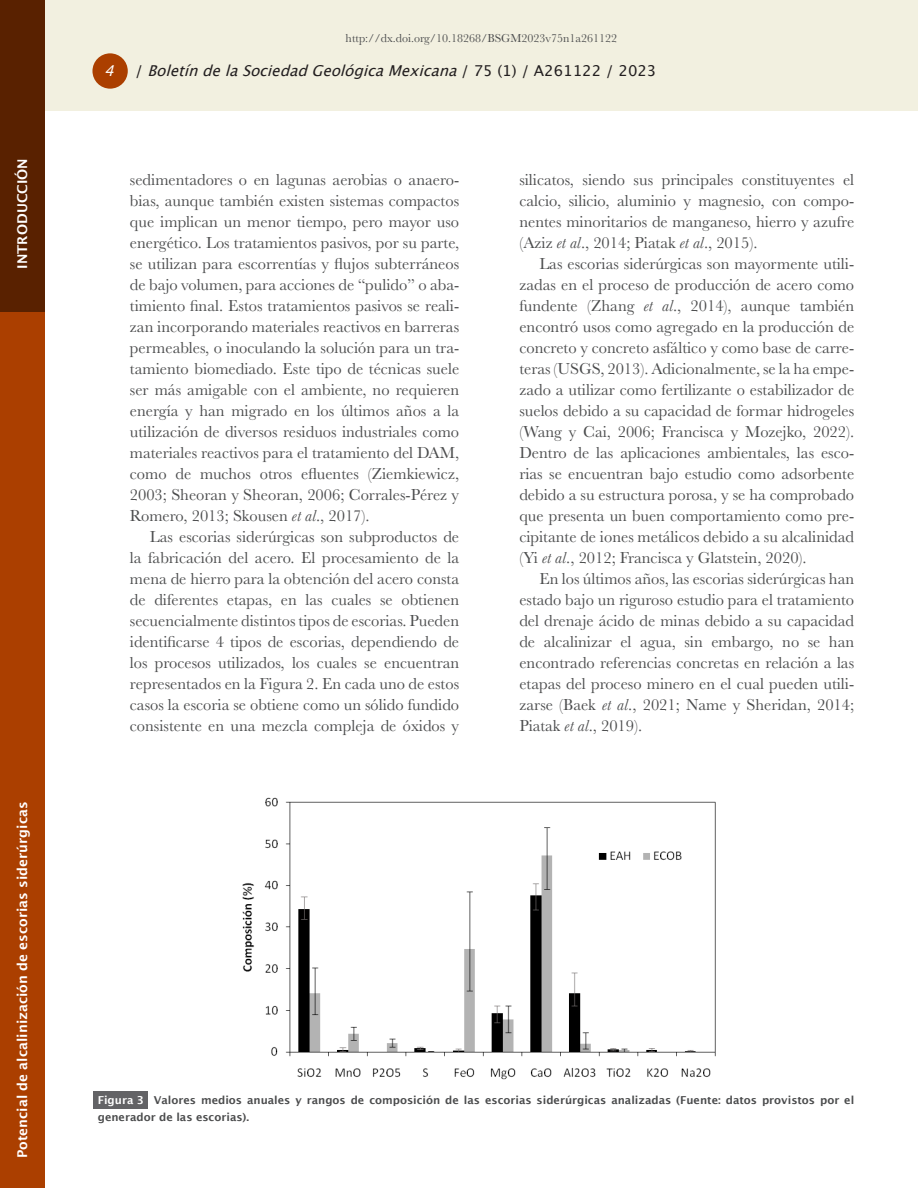
<style>
.page{position:relative;width:918px;height:1188px;background:#fff}
.page>*{position:absolute;margin:0;border:0;box-sizing:border-box;transform-origin:0 0}
.Texto_general{font:16.5px/21px "Baskerville";color:#4b4c4d;text-align:justify}
.t1{font:italic 15px "Lucida Grande";color:#231f20}
.t2{font:15px "Lucida Grande";color:#231f20}
.t3{font:italic 15px "Lucida Grande";color:#fff}
.Sección{font:600 13.5px "Lucida Sans";color:#fff}
.t4{font:12px "Baskerville";color:#4b4c4d}
.Pie_de_figura{font:600 10.95px/16.5px "Lucida Sans";color:#4b4c4d}
.Pie_de_figura__númer{font:600 10.95px "Lucida Sans";color:#fff}
.s1{font-style:normal}
.s2{font-style:italic}
</style>
<div class="page">
<div style="left:0;top:311px;width:44px;height:877px;background:#ab3f00"></div>
<div style="left:45px;top:0;width:873px;height:111px;background:#f2f0e0"></div>
<div style="left:92px;top:53px;width:36px;height:36px;background:#ab3f00;border-radius:50%"></div>
<div style="left:0;top:0;width:44px;height:311px;background:#592100"></div>
<img style="left:242px;top:798px;width:473px;height:282px">
<div style="left:94px;top:1091px;width:54px;height:18px;background:#636366"></div>
<p class="Sección" style="left:15px;top:269px;width:112px;rotate:-90deg">INTRODUCCIÓN</p>
<p class="Sección" style="left:15px;top:1158px;width:358px;rotate:-90deg">Potencial de alcalinización de escorias siderúrgicas</p>
<p class="t4" style="left:346px;top:30px;width:273px">http://dx.doi.org/10.18268/BSGM2023v75n1a261122</p>
<p class="t3" style="left:104px;top:62px;width:19px">4</p>
<p class="t1" style="left:135px;top:62px;width:330px"><span class="s1">/</span> Boletín de la Sociedad Geológica Mexicana</p>
<p class="t2" style="left:461px;top:62px;width:197px">/ 75 (1) / A261122 / 2023</p>
<p class="Texto_general" style="left:130px;top:169px;width:331px">sedimentadores o en lagunas aerobias o anaero&shy;bias, aunque también existen sistemas compactos que implican un menor tiempo, pero mayor uso energético. Los tratamientos pasivos, por su parte, se utilizan para escorrentías y flujos subterráneos de bajo volumen, para acciones de “pulido” o aba&shy;timiento final. Estos tratamientos pasivos se reali&shy;zan incorporando materiales reactivos en barreras permeables, o inoculando la solución para un tra&shy;tamiento biomediado. Este tipo de técnicas suele ser más amigable con el ambiente, no requieren energía y han migrado en los últimos años a la utilización de diversos residuos industriales como materiales reactivos para el tratamiento del DAM, como de muchos otros efluentes (Ziemkiewicz, 2003; Sheoran y Sheoran, 2006; Corrales-Pérez y Romero, 2013; Skousen <span class="s2">et al</span>., 2017).</p>
<p class="Texto_general" style="left:130px;top:526px;width:331px;text-indent:20px">Las escorias siderúrgicas son subproductos de la fabricación del acero. El procesamiento de la mena de hierro para la obtención del acero consta de diferentes etapas, en las cuales se obtienen secuencialmente distintos tipos de escorias. Pueden identificarse 4 tipos de escorias, dependiendo de los procesos utilizados, los cuales se encuentran representados en la Figura 2. En cada uno de estos casos la escoria se obtiene como un sólido fundido consistente en una mezcla compleja de óxidos y</p>
<p class="Texto_general" style="left:519px;top:169px;width:336px">silicatos, siendo sus principales constituyentes el calcio, silicio, aluminio y magnesio, con compo&shy;nentes minoritarios de manganeso, hierro y azufre (Aziz <span class="s2">et al</span>., 2014; Piatak <span class="s2">et al</span>., 2015).</p>
<p class="Texto_general" style="left:519px;top:253px;width:336px;text-indent:20px">Las escorias siderúrgicas son mayormente utili&shy;zadas en el proceso de producción de acero como fundente (Zhang <span class="s2">et al</span>., 2014), aunque también encontró usos como agregado en la producción de concreto y concreto asfáltico y como base de carre&shy;teras (USGS, 2013). Adicionalmente, se la ha empe&shy;zado a utilizar como fertilizante o estabilizador de suelos debido a su capacidad de formar hidrogeles (Wang y Cai, 2006; Francisca y Mozejko, 2022).<br>Dentro de las aplicaciones ambientales, las esco&shy;rias se encuentran bajo estudio como adsorbente debido a su estructura porosa, y se ha comprobado que presenta un buen comportamiento como pre&shy;cipitante de iones metálicos debido a su alcalinidad (Yi <span class="s2">et al</span>., 2012; Francisca y Glatstein, 2020).</p>
<p class="Texto_general" style="left:519px;top:568px;width:336px;text-indent:20px">En los últimos años, las escorias siderúrgicas han estado bajo un riguroso estudio para el tratamiento del drenaje ácido de minas debido a su capacidad de alcalinizar el agua, sin embargo, no se han encontrado referencias concretas en relación a las etapas del proceso minero en el cual pueden utili&shy;zarse (Baek <span class="s2">et al</span>., 2021; Name y Sheridan, 2014; Piatak <span class="s2">et al</span>., 2019).</p>
<p class="Pie_de_figura" style="left:98px;top:1092px;width:758px;text-indent:56px">Valores medios anuales y rangos de composición de las escorias siderúrgicas analizadas (Fuente: datos provistos por el generador de las escorias).</p>
<p class="Pie_de_figura__númer" style="left:98px;top:1094px;width:48px">Figura 3</p>
</div>
